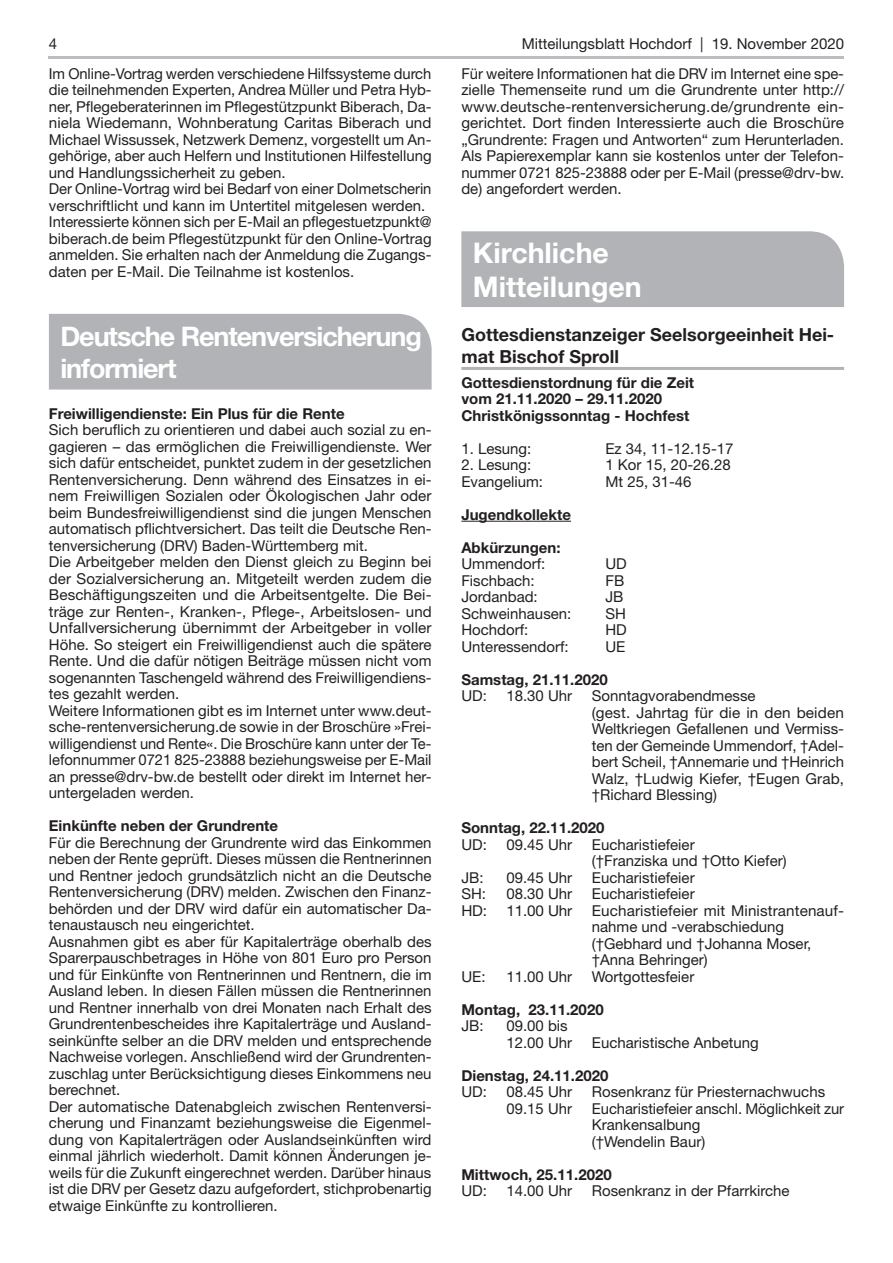
<style>
.page{position:relative;width:893px;height:1263px;background:#fff}
.page>*{position:absolute;margin:0;border:0;box-sizing:border-box;transform-origin:0 0}
.t1{font:700 28.5px/34.2px "Helvetica Neue LT Std";color:#fff}
.t2{font:700 27px/32.4px "Helvetica Neue LT Std";letter-spacing:-.04em;color:#fff}
.t3{font:700 18px/21.6px "Helvetica Neue LT Std";color:#231f20}
.t4{font:15px/16.5px "Helvetica Neue LT Std";color:#231f20}
.t5{font:700 15px/16.5px "Helvetica Neue LT Std";color:#231f20}
</style>
<div class="page">
<hr style="left:49px;top:56px;width:795px;height:3px;background:#bcbdc0">
<div style="left:49px;top:314px;width:383px;height:75px;background:#b2b3b7"></div>
<hr style="left:461px;top:367px;width:383px;height:3px;background:#b2b3b7">
<hr style="left:461px;top:521px;width:110px;height:1px;background:#231f20">
<div style="left:461px;top:231px;width:383px;height:76px;background:#b2b3b7"></div>
<p class="t4" style="left:49px;top:35px;width:10px">4</p>
<p class="t4" style="left:522px;top:35px;width:324px">Mitteilungsblatt Hochdorf | 19. November 2020</p>
<p class="t4" style="left:49px;top:65px;width:384px">Im Online-Vortrag werden verschiedene Hilfssysteme durch die teilnehmenden Experten, Andrea Müller und Petra Hyb&shy;ner, Pflegeberaterinnen im Pflegestützpunkt Biberach, Da&shy;niela Wiedemann, Wohnberatung Caritas Biberach und Michael Wissussek, Netzwerk Demenz, vorgestellt um An&shy;gehörige, aber auch Helfern und Institutionen Hilfestellung und Handlungssicherheit zu geben.<br>Der Online-Vortrag wird bei Bedarf von einer Dolmetscherin verschriftlicht und kann im Untertitel mitgelesen werden.<br>Interessierte können sich per E-Mail an pflegestuetzpunkt@ biberach.de beim Pflegestützpunkt für den Online-Vortrag anmelden. Sie erhalten nach der Anmeldung die Zugangs&shy;daten per E-Mail. Die Teilnahme ist kostenlos.</p>
<p class="t4" style="left:461px;top:65px;width:384px;text-align:justify">Für weitere Informationen hat die DRV im Internet eine spe&shy;zielle Themenseite rund um die Grundrente unter http:// www.deutsche-rentenversicherung.de/grundrente ein&shy;gerichtet. Dort finden Interessierte auch die Broschüre „Grundrente: Fragen und Antworten“ zum Herunterladen.<br>Als Papierexemplar kann sie kostenlos unter der Telefon&shy;nummer 0721 825-23888 oder per E-Mail (presse@drv-bw. de) angefordert werden.</p>
<h1 class="t1" style="left:473px;top:235px;width:170px">Kirchliche<br>Mitteilungen</h1>
<p class="t3" style="left:461px;top:323px;width:374px">Gottesdienstanzeiger Seelsorgeeinheit Hei&shy;mat Bischof Sproll</p>
<p class="t5" style="left:461px;top:374px;width:234px">Gottesdienstordnung für die Zeit vom 21.11.2020 – 29.11.2020<br>Christkönigssonntag - Hochfest</p>
<p class="t4" style="left:461px;top:440px;width:72px">1. Lesung:</p>
<p class="t4" style="left:605px;top:440px;width:130px">Ez 34, 11-12.15-17</p>
<p class="t4" style="left:461px;top:456px;width:72px">2. Lesung:</p>
<p class="t4" style="left:605px;top:456px;width:127px">1 Kor 15, 20-26.28</p>
<p class="t4" style="left:461px;top:473px;width:83px">Evangelium:</p>
<p class="t4" style="left:605px;top:473px;width:88px">Mt 25, 31-46</p>
<p class="t5" style="left:461px;top:506px;width:111px">Jugendkollekte</p>
<p class="t5" style="left:461px;top:539px;width:101px">Abkürzungen:</p>
<p class="t4" style="left:461px;top:555px;width:85px">Ummendorf:</p>
<p class="t4" style="left:605px;top:555px;width:23px">UD</p>
<p class="t4" style="left:461px;top:572px;width:75px">Fischbach:</p>
<p class="t4" style="left:605px;top:572px;width:20px">FB</p>
<p class="t4" style="left:461px;top:588px;width:78px">Jordanbad:</p>
<p class="t4" style="left:605px;top:588px;width:20px">JB</p>
<p class="t4" style="left:461px;top:605px;width:112px">Schweinhausen:</p>
<p class="t4" style="left:605px;top:605px;width:22px">SH</p>
<p class="t4" style="left:461px;top:621px;width:68px">Hochdorf:</p>
<p class="t4" style="left:605px;top:621px;width:23px">HD</p>
<p class="t4" style="left:461px;top:638px;width:109px">Unteressendorf:</p>
<p class="t4" style="left:605px;top:638px;width:21px">UE</p>
<p class="t5" style="left:461px;top:671px;width:148px">Samstag, 21.11.2020</p>
<p class="t4" style="left:461px;top:687px;width:27px">UD:</p>
<p class="t4" style="left:506px;top:687px;width:67px">18.30 Uhr</p>
<p class="t4" style="left:592px;top:687px;width:254px">Sonntagvorabendmesse<br>(gest. Jahrtag für die in den beiden<br>Weltkriegen Gefallenen und Vermiss&shy;ten der Gemeinde Ummendorf, †Adel&shy;bert Scheil, †Annemarie und †Heinrich<br>Walz, †Ludwig Kiefer, †Eugen Grab, †Richard Blessing)</p>
<p class="t5" style="left:461px;top:819px;width:145px">Sonntag, 22.11.2020</p>
<p class="t4" style="left:461px;top:836px;width:27px">UD:</p>
<p class="t4" style="left:506px;top:836px;width:67px">09.45 Uhr</p>
<p class="t4" style="left:592px;top:836px;width:196px">Eucharistiefeier<br>(†Franziska und †Otto Kiefer)</p>
<p class="t4" style="left:461px;top:869px;width:24px">JB:</p>
<p class="t4" style="left:506px;top:869px;width:67px">09.45 Uhr</p>
<p class="t4" style="left:592px;top:869px;width:104px">Eucharistiefeier</p>
<p class="t4" style="left:461px;top:885px;width:26px">SH:</p>
<p class="t4" style="left:506px;top:885px;width:67px">08.30 Uhr</p>
<p class="t4" style="left:592px;top:885px;width:104px">Eucharistiefeier</p>
<p class="t4" style="left:461px;top:902px;width:27px">HD:</p>
<p class="t4" style="left:506px;top:902px;width:67px">11.00 Uhr</p>
<p class="t4" style="left:592px;top:902px;width:254px">Eucharistiefeier mit Ministrantenauf&shy;nahme und -verabschiedung (†Gebhard und †Johanna Moser, †Anna Behringer)</p>
<p class="t4" style="left:461px;top:968px;width:26px">UE:</p>
<p class="t4" style="left:506px;top:968px;width:67px">11.00 Uhr</p>
<p class="t4" style="left:592px;top:968px;width:104px">Wortgottesfeier</p>
<p class="t5" style="left:461px;top:1001px;width:144px">Montag, 23.11.2020</p>
<p class="t4" style="left:461px;top:1017px;width:24px">JB:</p>
<p class="t4" style="left:506px;top:1017px;width:67px">09.00 bis<br>12.00 Uhr</p>
<h2 class="t2" style="left:60px;top:319px;width:363px">Deutsche Rentenversicherung informiert</h2>
<p class="t5" style="left:49px;top:405px;width:297px">Freiwilligendienste: Ein Plus für die Rente</p>
<p class="t4" style="left:49px;top:421px;width:384px">Sich beruflich zu orientieren und dabei auch sozial zu en&shy;gagieren – das ermöglichen die Freiwilligendienste. Wer sich dafür entscheidet, punktet zudem in der gesetzlichen Rentenversicherung. Denn während des Einsatzes in ei&shy;nem Freiwilligen Sozialen oder Ökologischen Jahr oder beim Bundesfreiwilligendienst sind die jungen Menschen automatisch pflichtversichert. Das teilt die Deutsche Ren&shy;tenversicherung (DRV) Baden-Württemberg mit.<br>Die Arbeitgeber melden den Dienst gleich zu Beginn bei der Sozialversicherung an. Mitgeteilt werden zudem die Beschäftigungszeiten und die Arbeitsentgelte. Die Bei&shy;träge zur Renten-, Kranken-, Pflege-, Arbeitslosen- und Unfallversicherung übernimmt der Arbeitgeber in voller Höhe. So steigert ein Freiwilligendienst auch die spätere Rente. Und die dafür nötigen Beiträge müssen nicht vom sogenannten Taschengeld während des Freiwilligendiens&shy;tes gezahlt werden.<br>Weitere Informationen gibt es im Internet unter www.deut&shy;sche-rentenversicherung.de sowie in der Broschüre »Frei&shy;willigendienst und Rente«. Die Broschüre kann unter der Te&shy;lefonnummer 0721 825-23888 beziehungsweise per E-Mail an presse@drv-bw.de bestellt oder direkt im Internet her&shy;untergeladen werden.</p>
<p class="t5" style="left:49px;top:817px;width:231px">Einkünfte neben der Grundrente</p>
<p class="t4" style="left:49px;top:834px;width:384px">Für die Berechnung der Grundrente wird das Einkommen neben der Rente geprüft. Dieses müssen die Rentnerinnen und Rentner jedoch grundsätzlich nicht an die Deutsche Rentenversicherung (DRV) melden. Zwischen den Finanz&shy;behörden und der DRV wird dafür ein automatischer Da&shy;tenaustausch neu eingerichtet.<br>Ausnahmen gibt es aber für Kapitalerträge oberhalb des Sparerpauschbetrages in Höhe von 801 Euro pro Person und für Einkünfte von Rentnerinnen und Rentnern, die im Ausland leben. In diesen Fällen müssen die Rentnerinnen und Rentner innerhalb von drei Monaten nach Erhalt des Grundrentenbescheides ihre Kapitalerträge und Ausland&shy;seinkünfte selber an die DRV melden und entsprechende Nachweise vorlegen. Anschließend wird der Grundrenten&shy;zuschlag unter Berücksichtigung dieses Einkommens neu berechnet.<br>Der automatische Datenabgleich zwischen Rentenversi&shy;cherung und Finanzamt beziehungsweise die Eigenmel&shy;dung von Kapitalerträgen oder Auslandseinkünften wird einmal jährlich wiederholt. Damit können Änderungen je&shy;weils für die Zukunft eingerechnet werden. Darüber hinaus ist die DRV per Gesetz dazu aufgefordert, stichprobenartig etwaige Einkünfte zu kontrollieren.</p>
<p class="t4" style="left:592px;top:1034px;width:168px">Eucharistische Anbetung</p>
<p class="t5" style="left:461px;top:1067px;width:148px">Dienstag, 24.11.2020</p>
<p class="t4" style="left:461px;top:1083px;width:27px">UD:</p>
<p class="t4" style="left:506px;top:1083px;width:67px">08.45 Uhr</p>
<p class="t4" style="left:592px;top:1083px;width:235px">Rosenkranz für Priesternachwuchs</p>
<p class="t4" style="left:506px;top:1100px;width:67px">09.15 Uhr</p>
<p class="t4" style="left:592px;top:1100px;width:254px">Eucharistiefeier anschl. Möglichkeit zur<br>Krankensalbung<br>(†Wendelin Baur)</p>
<p class="t5" style="left:461px;top:1166px;width:152px">Mittwoch, 25.11.2020</p>
<p class="t4" style="left:461px;top:1182px;width:27px">UD:</p>
<p class="t4" style="left:506px;top:1182px;width:67px">14.00 Uhr</p>
<p class="t4" style="left:592px;top:1182px;width:199px">Rosenkranz in der Pfarrkirche</p>
</div>
